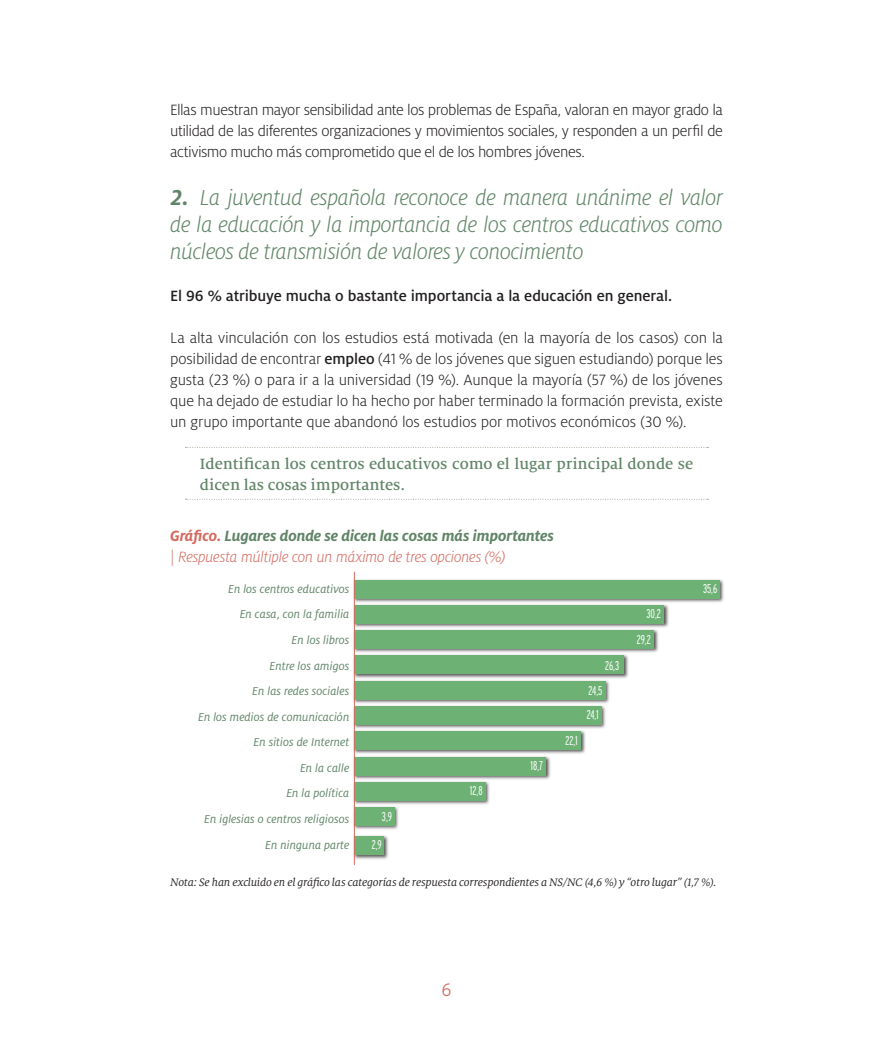
<style>
.page{position:relative;width:893px;height:1042px;background:#fff}
.page>*{position:absolute;margin:0;border:0;box-sizing:border-box;transform-origin:0 0}
.t1{font:italic 300 24px/27px "Milo Pro";letter-spacing:-.02em;color:#618568;text-align:justify}
.t2{font:18px "Booster Next FY";color:#d46b61}
.t3{font:300 16.5px/21px "Milo Pro";letter-spacing:-.02em;color:#231f20;text-align:justify}
.t4{font:italic 300 16.5px/21px "Milo Pro";letter-spacing:-.02em;color:#d46b61}
.t5{font:500 16.5px/21px "Milo Serif Pro";color:#618568}
.t6{font:500 16.5px "Milo Pro";letter-spacing:-.005em;color:#231f20}
.t7{font:italic 12.75px/25.5px "Milo Pro";color:#618568;text-align:right}
.t8{font:300 extra-condensed 12.75px/25.5px "Interstate";letter-spacing:-.005em;color:#fff}
.t9{font:italic 12px "Milo Serif Pro";letter-spacing:-.015em;color:#231f20}
.s1{font-weight:700}
.s2{font-weight:500}
.s3{font-weight:700;color:#618568}
</style>
<div class="page">
<svg style="left:186px;top:447px;width:522px;height:1px"></svg>
<svg style="left:186px;top:499px;width:522px;height:1px"></svg>
<img style="left:353px;top:577px;width:371px;height:26px">
<div style="left:354px;top:580px;width:366px;height:18px;background:#6eb175"></div>
<img style="left:353px;top:602px;width:317px;height:26px">
<div style="left:354px;top:605px;width:310px;height:18px;background:#6eb175"></div>
<img style="left:353px;top:627px;width:307px;height:26px">
<div style="left:354px;top:630px;width:300px;height:19px;background:#6eb175"></div>
<img style="left:353px;top:653px;width:276px;height:26px">
<div style="left:354px;top:656px;width:270px;height:18px;background:#6eb175"></div>
<img style="left:353px;top:678px;width:259px;height:25px">
<div style="left:354px;top:681px;width:252px;height:18px;background:#6eb175"></div>
<img style="left:353px;top:703px;width:253px;height:26px">
<div style="left:354px;top:706px;width:248px;height:18px;background:#6eb175"></div>
<img style="left:353px;top:728px;width:234px;height:26px">
<div style="left:354px;top:731px;width:227px;height:19px;background:#6eb175"></div>
<img style="left:353px;top:754px;width:198px;height:26px">
<div style="left:354px;top:757px;width:192px;height:18px;background:#6eb175"></div>
<img style="left:353px;top:779px;width:139px;height:26px">
<div style="left:354px;top:782px;width:132px;height:18px;background:#6eb175"></div>
<img style="left:353px;top:804px;width:48px;height:28px">
<div style="left:354px;top:807px;width:40px;height:18px;background:#6eb175"></div>
<img style="left:353px;top:833px;width:36px;height:28px">
<div style="left:354px;top:837px;width:30px;height:18px;background:#6eb175"></div>
<hr style="left:354px;top:572px;width:1px;height:292px;background:#d46b61">
<p class="t3" style="left:170px;top:100px;width:554px">Ellas muestran mayor sensibilidad ante los problemas de España, valoran en mayor grado la utilidad de las diferentes organizaciones y movimientos sociales, y responden a un perfil de activismo mucho más comprometido que el de los hombres jóvenes.</p>
<h1 class="t1" style="left:170px;top:184px;width:554px"><span class="s1">2.</span> La juventud española reconoce de manera unánime el valor de la educación y la importancia de los centros educativos como núcleos de transmisión de valores y conocimiento</h1>
<p class="t6" style="left:170px;top:287px;width:503px">El 96 % atribuye mucha o bastante importancia a la educación en general.</p>
<p class="t3" style="left:170px;top:328px;width:554px">La alta vinculación con los estudios está motivada (en la mayoría de los casos) con la posibilidad de encontrar <span class="s2">empleo</span> (41 % de los jóvenes que siguen estudiando) porque les gusta (23 %) o para ir a la universidad (19 %). Aunque la mayoría (57 %) de los jóvenes que ha dejado de estudiar lo ha hecho por haber terminado la formación prevista, existe un grupo importante que abandonó los estudios por motivos económicos (30 %).</p>
<p class="t5" style="left:200px;top:453px;width:495px">Identifican los centros educativos como el lugar principal donde se dicen las cosas importantes.</p>
<p class="t4" style="left:170px;top:525px;width:385px"><span class="s1">Gráfico.</span> <span class="s3">Lugares donde se dicen las cosas más importantes </span>| Respuesta múltiple con un máximo de tres opciones (%)</p>
<p class="t8" style="left:703px;top:575px;width:16px">35,6</p>
<p class="t8" style="left:637px;top:601px;width:26px;text-indent:10px">30,2<br>29,2</p>
<p class="t8" style="left:605px;top:652px;width:16px">26,3</p>
<p class="t8" style="left:587px;top:678px;width:17px;line-height:24.2px">24,5<br>24,1</p>
<p class="t8" style="left:565px;top:727px;width:14px">22,1</p>
<p class="t8" style="left:530px;top:752px;width:14px">18,7</p>
<p class="t8" style="left:470px;top:778px;width:14px">12,8</p>
<p class="t8" style="left:382px;top:804px;width:11px">3,9</p>
<p class="t8" style="left:372px;top:832px;width:11px">2,9</p>
<p class="t7" style="left:198px;top:576px;width:153px">En los centros educativos<br>En casa, con la familia<br>En los libros<br>Entre los amigos<br>En las redes sociales<br>En los medios de comunicación<br>En sitios de Internet<br>En la calle<br>En la política<br>En iglesias o centros religiosos<br>En ninguna parte</p>
<p class="t9" style="left:170px;top:876px;width:548px">Nota: Se han excluido en el gráfico las categorías de respuesta correspondientes a NS/NC (4,6 %) y “otro lugar” (1,7 %).</p>
<p class="t2" style="left:441px;top:978px;width:12px">6</p>
</div>
